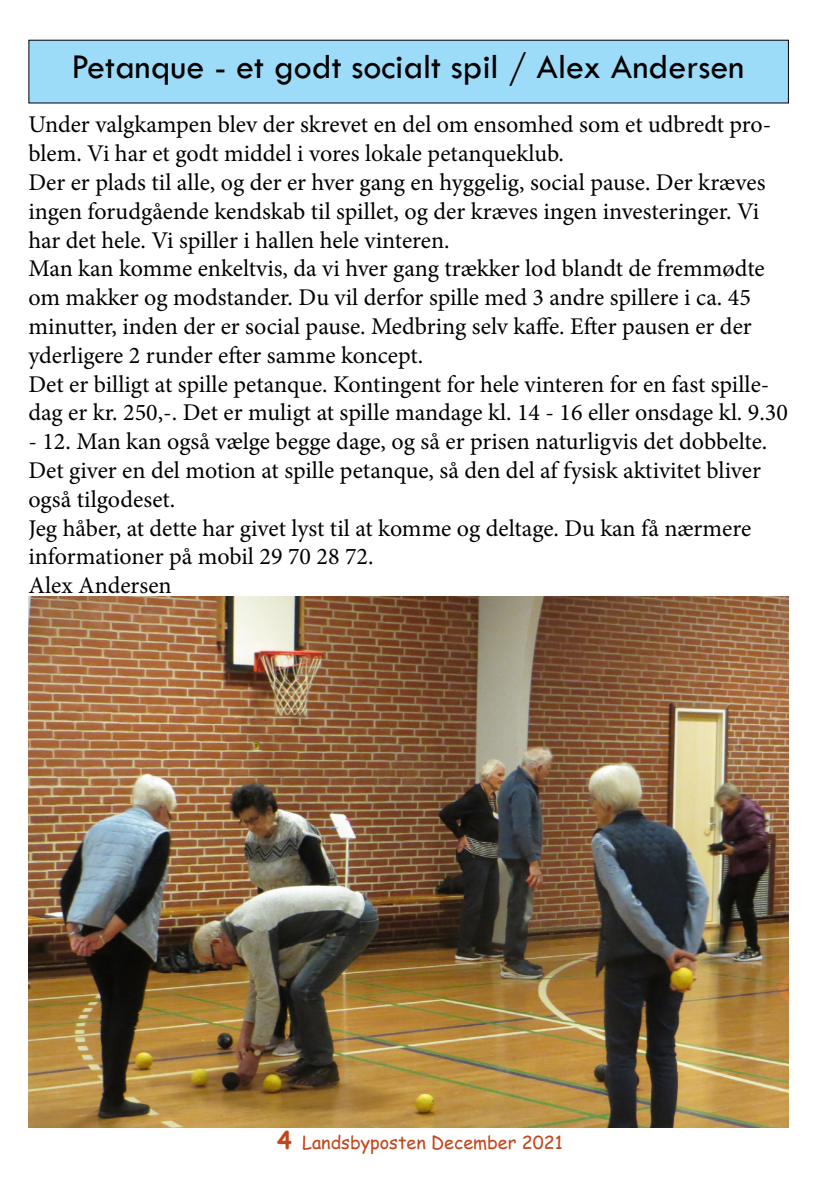
<style>
.page{position:relative;width:840px;height:1191px;background:#fff}
.page>*{position:absolute;margin:0;border:0;box-sizing:border-box;transform-origin:0 0}
.t1{font:36px "Tw Cen";color:#000}
.t2{font:24px/28.8px "Minion Pro";color:#000}
.t3{font:18px "Comic Sans MS";color:#c1461c}
.s1{font-weight:700;font-size:24px}
</style>
<div class="page">
<div style="left:29px;top:40px;width:759px;height:63px;background:#9ddcf9"></div>
<img style="left:28px;top:597px;width:760px;height:530px">
<h1 class="t1" style="left:71px;top:45px;width:674px">Petanque - et godt socialt spil / Alex Andersen</h1>
<p class="t2" style="left:28px;top:110px;width:760px">Under valgkampen blev der skrevet en del om ensomhed som et udbredt pro&shy;blem. Vi har et godt middel i vores lokale petanqueklub.<br>Der er plads til alle, og der er hver gang en hyggelig, social pause. Der kræves ingen forudgående kendskab til spillet, og der kræves ingen investeringer. Vi har det hele. Vi spiller i hallen hele vinteren.<br>Man kan komme enkeltvis, da vi hver gang trækker lod blandt de fremmødte om makker og modstander. Du vil derfor spille med 3 andre spillere i ca. 45 minutter, inden der er social pause. Medbring selv kaffe. Efter pausen er der yderligere 2 runder efter samme koncept.<br>Det er billigt at spille petanque. Kontingent for hele vinteren for en fast spille&shy;dag er kr. 250,-. Det er muligt at spille mandage kl. 14 - 16 eller onsdage kl. 9.30</p>
<p class="t2" style="left:28px;top:427px;width:740px">- 12. Man kan også vælge begge dage, og så er prisen naturligvis det dobbelte.<br>Det giver en del motion at spille petanque, så den del af fysisk aktivitet bliver også tilgodeset.<br>Jeg håber, at dette har givet lyst til at komme og deltage. Du kan få nærmere informationer på mobil 29 70 28 72.<br>Alex Andersen</p>
<p class="t3" style="left:277px;top:1129px;width:287px"><span class="s1">4</span> Landsbyposten December 2021</p>
</div>
